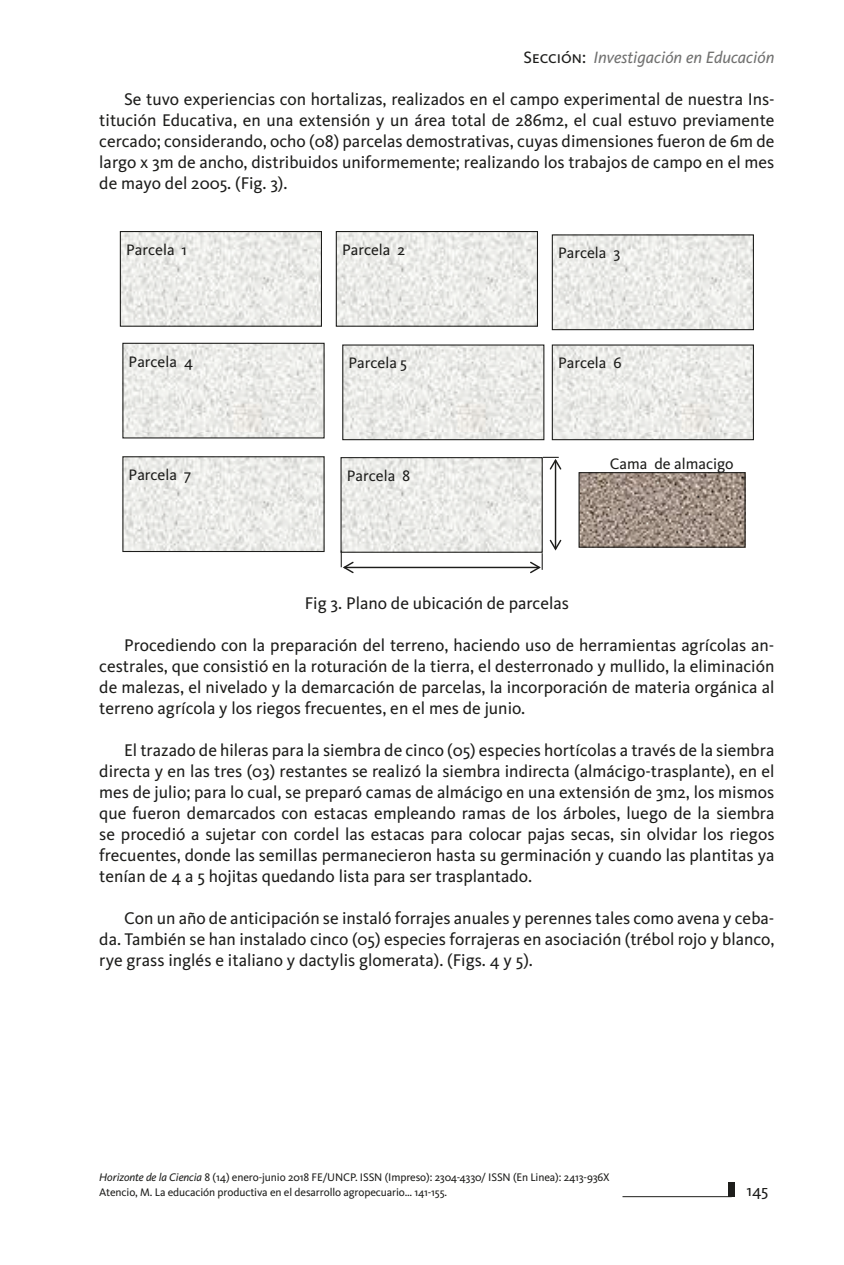
<style>
.page{position:relative;width:844px;height:1265px;background:#fff}
.page>*{position:absolute;margin:0;border:0;box-sizing:border-box;transform-origin:0 0}
.t1{font:17.5px/21px "Kievit";color:#1d1d1b;text-align:justify}
.t2{font:italic 16.97px "Kievit";color:#70706f}
.t3{font:16.62px "Kievit";color:#1d1d1b}
.t4{font:15.75px "Kievit";color:#1d1d1b}
.t5{font:11.38px/14.9px "Kievit";letter-spacing:-.01em;color:#1d1d1b}
.s1{font-family:"Kievit Book SC";font-style:normal;color:#1d1d1b}
.s2{font-style:italic}
</style>
<div class="page">
<hr style="left:622px;top:1196px;width:109px;height:1px;background:#1d1d1b">
<div style="left:728px;top:1182px;width:6px;height:15px;background:#1d1d1b"></div>
<svg style="left:580px;top:474px;width:163px;height:72px;background:#a19186"></svg>
<div style="left:578px;top:472px;width:167px;height:76px;border:1px solid #1d1d1b"></div>
<svg style="left:122px;top:233px;width:198px;height:92px;fill:#ebece9"></svg>
<div style="left:120px;top:231px;width:202px;height:96px;border:1px solid #1d1d1b"></div>
<svg style="left:337px;top:233px;width:199px;height:92px;fill:#ebece9"></svg>
<div style="left:335px;top:231px;width:203px;height:96px;border:1px solid #1d1d1b"></div>
<svg style="left:553px;top:236px;width:198px;height:92px;fill:#ebece9"></svg>
<div style="left:551px;top:234px;width:202px;height:96px;border:1px solid #1d1d1b"></div>
<svg style="left:124px;top:345px;width:198px;height:91px;fill:#ecece9"></svg>
<div style="left:122px;top:343px;width:202px;height:95px;border:1px solid #1d1d1b"></div>
<svg style="left:124px;top:458px;width:198px;height:92px;fill:#ebece9"></svg>
<div style="left:122px;top:456px;width:202px;height:96px;border:1px solid #1d1d1b"></div>
<svg style="left:553px;top:346px;width:198px;height:92px;fill:#ebebe8"></svg>
<div style="left:551px;top:344px;width:202px;height:96px;border:1px solid #1d1d1b"></div>
<hr style="left:554px;top:460px;width:2px;height:89px;background:#1d1d1b">
<svg style="left:549px;top:538px;width:13px;height:13px"></svg>
<svg style="left:542px;top:457px;width:20px;height:14px"></svg>
<hr style="left:344px;top:567px;width:195px;height:1px;background:#1d1d1b">
<svg style="left:528px;top:553px;width:14px;height:20px"></svg>
<svg style="left:342px;top:459px;width:198px;height:92px;fill:#ebece9"></svg>
<div style="left:340px;top:457px;width:202px;height:96px;border:1px solid #1d1d1b"></div>
<svg style="left:340px;top:550px;width:15px;height:23px"></svg>
<svg style="left:344px;top:346px;width:198px;height:92px;fill:#ebece9"></svg>
<div style="left:342px;top:344px;width:202px;height:96px;border:1px solid #1d1d1b"></div>
<p class="t2" style="left:523px;top:47px;width:252px"><span class="s1">Sección:</span> Investigación en Educación</p>
<p class="t1" style="left:99px;top:89px;width:676px;text-indent:25px">Se tuvo experiencias con hortalizas, realizados en el campo experimental de nuestra Ins&shy;titución Educativa, en una extensión y un área total de 286m2, el cual estuvo previamente cercado; considerando, ocho (08) parcelas demostrativas, cuyas dimensiones fueron de 6m de largo x 3m de ancho, distribuidos uniformemente; realizando los trabajos de campo en el mes de mayo del 2005. (Fig. 3).</p>
<p class="t4" style="left:126px;top:241px;width:62px">Parcela 1</p>
<p class="t4" style="left:342px;top:241px;width:65px">Parcela 2</p>
<p class="t4" style="left:558px;top:244px;width:64px">Parcela 3</p>
<p class="t4" style="left:129px;top:352px;width:66px">Parcela 4</p>
<p class="t4" style="left:129px;top:466px;width:64px">Parcela 7</p>
<p class="t4" style="left:348px;top:354px;width:60px">Parcela 5</p>
<p class="t4" style="left:347px;top:467px;width:65px">Parcela 8</p>
<p class="t4" style="left:558px;top:354px;width:65px">Parcela 6</p>
<p class="t4" style="left:609px;top:455px;width:125px">Cama de almacigo</p>
<p class="t1" style="left:305px;top:593px;width:265px">Fig 3. Plano de ubicación de parcelas</p>
<p class="t1" style="left:99px;top:635px;width:676px;text-indent:25px">Procediendo con la preparación del terreno, haciendo uso de herramientas agrícolas an&shy;cestrales, que consistió en la roturación de la tierra, el desterronado y mullido, la eliminación de malezas, el nivelado y la demarcación de parcelas, la incorporación de materia orgánica al terreno agrícola y los riegos frecuentes, en el mes de junio.</p>
<p class="t1" style="left:99px;top:740px;width:676px;text-indent:25px">El trazado de hileras para la siembra de cinco (05) especies hortícolas a través de la siembra directa y en las tres (03) restantes se realizó la siembra indirecta (almácigo-trasplante), en el mes de julio; para lo cual, se preparó camas de almácigo en una extensión de 3m2, los mismos que fueron demarcados con estacas empleando ramas de los árboles, luego de la siembra se procedió a sujetar con cordel las estacas para colocar pajas secas, sin olvidar los riegos frecuentes, donde las semillas permanecieron hasta su germinación y cuando las plantitas ya tenían de 4 a 5 hojitas quedando lista para ser trasplantado.</p>
<p class="t1" style="left:99px;top:908px;width:676px;text-indent:25px">Con un año de anticipación se instaló forrajes anuales y perennes tales como avena y ceba&shy;da. También se han instalado cinco (05) especies forrajeras en asociación (trébol rojo y blanco, rye grass inglés e italiano y dactylis glomerata). (Figs. 4 y 5).</p>
<p class="t5" style="left:99px;top:1170px;width:512px"><span class="s2">Horizonte de la Ciencia</span> 8 (14) enero-junio 2018 FE/UNCP. ISSN (Impreso): 2304-4330/ ISSN (En Linea): 2413-936X<br>Atencio, M. La educación productiva en el desarrollo agropecuario… 141-155.</p>
<p class="t3" style="left:746px;top:1181px;width:23px">145</p>
</div>
